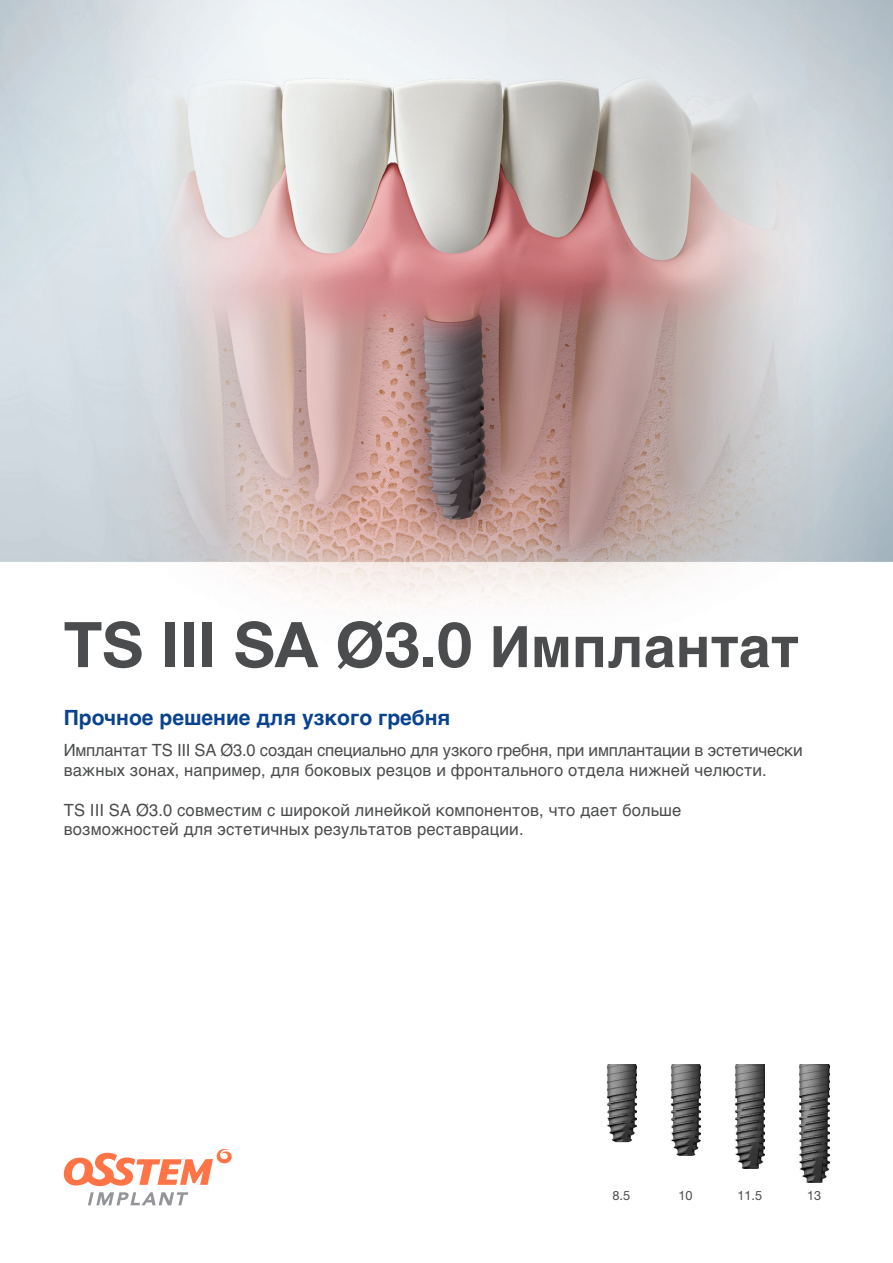
<style>
.page{position:relative;width:893px;height:1263px;background:#fff}
.page>*{position:absolute;margin:0;border:0;box-sizing:border-box;transform-origin:0 0}
.t1{font:700 63px "Helvetica Neue LT Std";color:#4b4c4d}
.t2{font:700 21px "Helvetica";color:#09428e}
.t3{font:16.8px/19.8px "Helvetica";letter-spacing:-.01em;color:#4b4c4d}
.t4{font:16.8px/19.8px "Helvetica";letter-spacing:.01em;color:#4b4c4d}
.t5{font:12.75px "Helvetica Neue LT Std";color:#4b4c4d}
.s1{font-family:"Helvetica";font-size:57px}
</style>
<div class="page">
<img style="left:0;top:0;width:893px;height:611px">
<svg style="left:88px;top:1192px;width:100px;height:13px"></svg>
<svg style="left:63px;top:1149px;width:169px;height:37px"></svg>
<img style="left:670px;top:1064px;width:31px;height:92px">
<img style="left:735px;top:1064px;width:30px;height:105px">
<img style="left:799px;top:1064px;width:30px;height:118px">
<img style="left:606px;top:1064px;width:30px;height:78px">
<h1 class="t1" style="left:64px;top:606px;width:737px">TS III SA Ø3.0 <span class="s1">Имплантат</span></h1>
<p class="t2" style="left:64px;top:700px;width:388px">Прочное решение для узкого гребня</p>
<p class="t3" style="left:64px;top:741px;width:740px">Имплантат TS III SA Ø3.0 создан специально для узкого гребня, при имплантации в эстетически важных зонах, например, для боковых резцов и фронтального отдела нижней челюсти.</p>
<p class="t4" style="left:64px;top:800px;width:619px">TS III SA Ø3.0 совместим с широкой линейкой компонентов, что дает больше возможностей для эстетичных результатов реставрации.</p>
<p class="t5" style="left:613px;top:1188px;width:19px">8.5</p>
<p class="t5" style="left:678px;top:1188px;width:16px">10</p>
<p class="t5" style="left:737px;top:1188px;width:26px">11.5</p>
<p class="t5" style="left:807px;top:1188px;width:16px">13</p>
</div>
